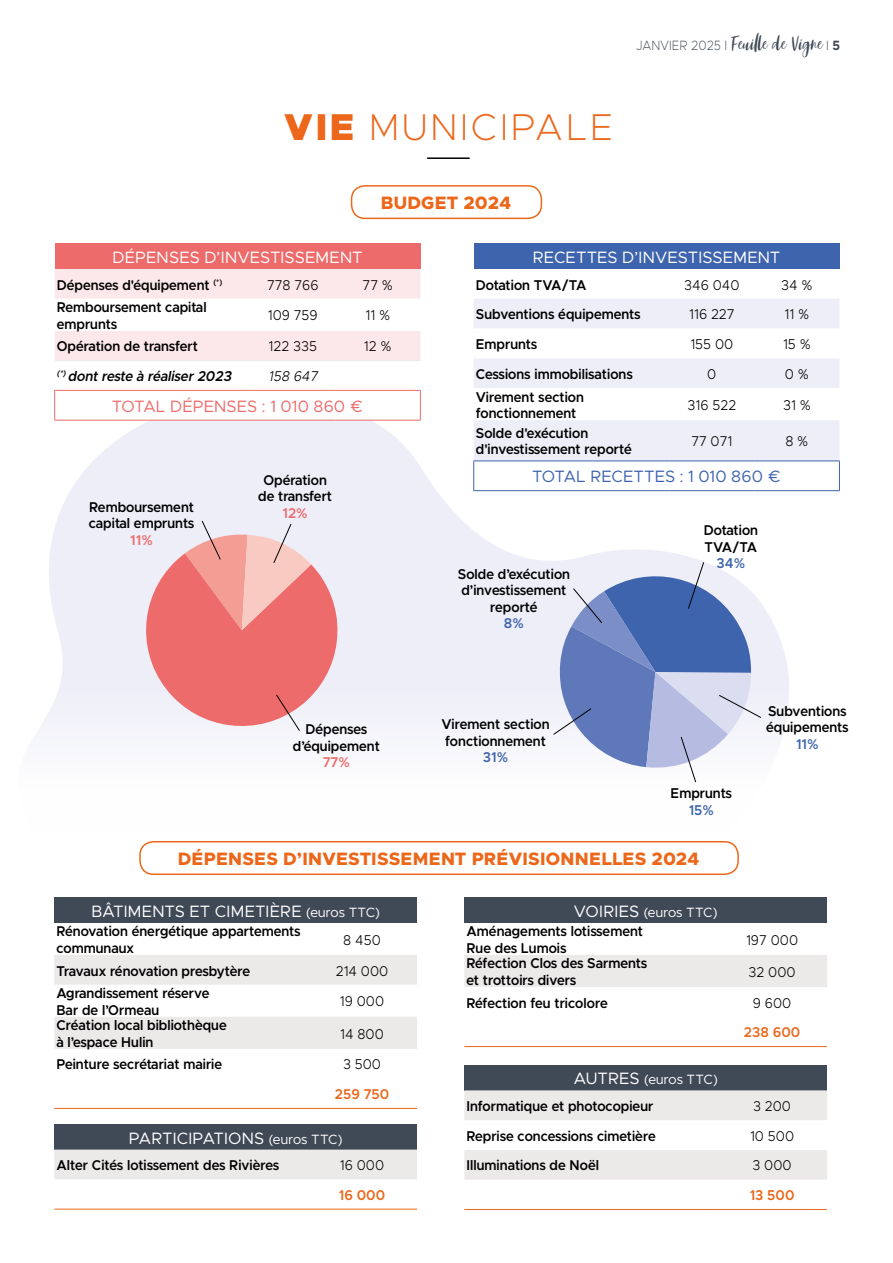
<style>
.page{position:relative;width:893px;height:1263px;background:#fff}
.page>*{position:absolute;margin:0;border:0;box-sizing:border-box;transform-origin:0 0}
.t1{font:200 37.5px "Metropolis";letter-spacing:.05em;color:#ec671a}
.t2{font:21px "Adelio Darmanto";color:#404956;scale:.9 1}
.t3{font:800 18px "Metropolis";letter-spacing:.01em;color:#ec671a}
.t4{font:16.5px "Metropolis";letter-spacing:.005em;color:#fff}
.t5{font:16.5px "Metropolis";letter-spacing:.005em;color:#ed6b6a}
.t6{font:16.5px "Metropolis";color:#3e64ad}
.t7{font:600 14.25px/16.5px "Metropolis";letter-spacing:.005em;color:#000;scale:.94 1}
.t8{font:300 14.25px "Metropolis";letter-spacing:.005em;color:#000;scale:.94 1}
.t9{font:italic 600 14.25px "Metropolis";color:#000;scale:.94 1}
.t10{font:600 14.25px "Metropolis";letter-spacing:.005em;color:#ec671a;scale:.94 1}
.t11{font:600 14.25px "Metropolis";letter-spacing:.005em;color:#3e64ad;scale:.94 1}
.t12{font:600 14.25px "Metropolis";color:#ed6b6a;scale:.94 1}
.t13{font:italic 300 14.25px "Metropolis";color:#000;scale:.94 1}
.t14{font:13.5px "Metropolis";letter-spacing:.01em;color:#fff}
.s1{font-weight:900}
.s2{font-family:"Metropolis";font-weight:200;font-size:13.5px}
.s3{font-family:"Metropolis";font-weight:700;font-size:13.5px}
.s4{font-size:13.5px}
.s5{font-size:16.5px}
</style>
<div class="page">
<svg style="left:37px;top:421px;width:754px;height:312px;fill:#edeef8"></svg>
<div style="left:139px;top:841px;width:600px;height:34px;border:2px solid #ec671a;border-radius:14px"></div>
<div style="left:351px;top:185px;width:191px;height:34px;border:2px solid #ec671a;border-radius:14px"></div>
<hr style="left:427px;top:157px;width:43px;height:2px;background:#000">
<div style="left:55px;top:244px;width:365px;height:25px;background:#ed6b6a"></div>
<svg style="left:54px;top:269px;width:367px;height:151px"></svg>
<hr style="left:54px;top:420px;width:196px;height:1px;background:#ed6b6a">
<hr style="left:250px;top:420px;width:85px;height:1px;background:#ed6b6a">
<hr style="left:335px;top:420px;width:86px;height:1px;background:#ed6b6a">
<div style="left:54px;top:898px;width:363px;height:25px;background:#404956"></div>
<svg style="left:54px;top:955px;width:363px;height:94px"></svg>
<hr style="left:54px;top:1108px;width:253px;height:1px;background:#ec671a">
<hr style="left:307px;top:1108px;width:110px;height:1px;background:#ec671a">
<div style="left:464px;top:898px;width:363px;height:25px;background:#404956"></div>
<div style="left:464px;top:955px;width:363px;height:32px;background:#ece9e9"></div>
<hr style="left:464px;top:1046px;width:253px;height:1px;background:#ec671a">
<hr style="left:717px;top:1046px;width:110px;height:1px;background:#ec671a">
<div style="left:54px;top:1124px;width:363px;height:25px;background:#404956"></div>
<div style="left:54px;top:1149px;width:363px;height:30px;background:#ece9e9"></div>
<hr style="left:54px;top:1209px;width:253px;height:1px;background:#ec671a">
<hr style="left:307px;top:1209px;width:110px;height:1px;background:#ec671a">
<div style="left:464px;top:1065px;width:363px;height:25px;background:#404956"></div>
<svg style="left:464px;top:1090px;width:363px;height:90px"></svg>
<hr style="left:464px;top:1209px;width:253px;height:1px;background:#ec671a">
<hr style="left:717px;top:1209px;width:110px;height:1px;background:#ec671a">
<div style="left:474px;top:244px;width:365px;height:25px;background:#3e64ad"></div>
<div style="left:474px;top:299px;width:365px;height:161px;background:#edeef8"></div>
<svg style="left:474px;top:328px;width:365px;height:92px"></svg>
<hr style="left:473px;top:460px;width:196px;height:1px;background:#3e64ad">
<svg style="left:473px;top:461px;width:1px;height:29px"></svg>
<hr style="left:669px;top:460px;width:85px;height:1px;background:#3e64ad">
<hr style="left:754px;top:460px;width:86px;height:1px;background:#3e64ad">
<svg style="left:839px;top:461px;width:1px;height:29px"></svg>
<hr style="left:473px;top:490px;width:196px;height:1px;background:#3e64ad">
<hr style="left:669px;top:490px;width:85px;height:1px;background:#3e64ad">
<hr style="left:754px;top:490px;width:86px;height:1px;background:#3e64ad">
<svg style="left:553px;top:561px;width:209px;height:222px"></svg>
<svg style="left:136px;top:520px;width:212px;height:213px;background:#eea5a7"></svg>
<h1 class="t1" style="left:283px;top:104px;width:331px"><span class="s1">VIE</span> MUNICIPALE</h1>
<p class="t3" style="left:381px;top:192px;width:132px">BUDGET 2024</p>
<h2 class="t2" style="left:636px;top:32px;width:229px"><span class="s2">JANVIER 2025 I</span> Feuille de Vigne <span class="s2">I</span> <span class="s3">5</span></h2>
<p class="t4" style="left:112px;top:247px;width:252px">DÉPENSES D’INVESTISSEMENT</p>
<p class="t7" style="left:57px;top:276px;width:178px">Dépenses d'équipement <sup>(*)</sup></p>
<p class="t8" style="left:267px;top:276px;width:56px">778 766</p>
<p class="t8" style="left:363px;top:276px;width:34px">77 %</p>
<p class="t7" style="left:57px;top:299px;width:161px">Remboursement capital emprunts</p>
<p class="t8" style="left:268px;top:307px;width:55px">109 759</p>
<p class="t8" style="left:365px;top:307px;width:28px">11 %</p>
<p class="t7" style="left:57px;top:338px;width:152px">Opération de transfert</p>
<p class="t8" style="left:269px;top:338px;width:53px">122 335</p>
<p class="t8" style="left:364px;top:338px;width:31px">12 %</p>
<p class="t9" style="left:57px;top:367px;width:190px"><sup>(*)</sup>dontreste à réaliser2023</p>
<p class="t13" style="left:268px;top:367px;width:57px">158 647</p>
<p class="t5" style="left:112px;top:396px;width:253px">TOTAL DÉPENSES : 1 010 860 €</p>
<p class="t7" style="left:89px;top:499px;width:114px">Remboursement capital emprunts</p>
<p class="t12" style="left:130px;top:531px;width:26px">11%</p>
<p class="t7" style="left:258px;top:471px;width:80px;text-align:center">Opération de transfert</p>
<p class="t12" style="left:282px;top:504px;width:28px">12%</p>
<p class="t7" style="left:293px;top:721px;width:94px;text-align:center">Dépenses d’équipement</p>
<p class="t12" style="left:323px;top:753px;width:31px">77%</p>
<p class="t4" style="left:533px;top:247px;width:249px">RECETTES D’INVESTISSEMENT</p>
<p class="t7" style="left:476px;top:276px;width:119px">Dotation TVA/TA</p>
<p class="t8" style="left:684px;top:276px;width:60px">346 040</p>
<p class="t8" style="left:781px;top:276px;width:35px">34 %</p>
<p class="t7" style="left:476px;top:306px;width:177px">Subventions équipements</p>
<p class="t8" style="left:689px;top:306px;width:50px">116 227</p>
<p class="t8" style="left:784px;top:306px;width:28px">11 %</p>
<p class="t7" style="left:476px;top:336px;width:67px">Emprunts</p>
<p class="t8" style="left:690px;top:335px;width:47px">155 00</p>
<p class="t8" style="left:783px;top:335px;width:31px">15 %</p>
<p class="t7" style="left:476px;top:366px;width:168px">Cessions immobilisations</p>
<p class="t8" style="left:707px;top:365px;width:11px">0</p>
<p class="t8" style="left:785px;top:365px;width:27px">0 %</p>
<p class="t7" style="left:476px;top:388px;width:116px">Virement section fonctionnement</p>
<p class="t8" style="left:688px;top:396px;width:53px">316 522</p>
<p class="t8" style="left:783px;top:396px;width:31px">31 %</p>
<p class="t7" style="left:476px;top:425px;width:167px">Solde d'exécution d'investissement reporté</p>
<p class="t8" style="left:691px;top:432px;width:45px">77 071</p>
<p class="t8" style="left:785px;top:432px;width:26px">8 %</p>
<p class="t6" style="left:532px;top:466px;width:250px">TOTAL RECETTES : 1 010 860 €</p>
<p class="t7" style="left:458px;top:566px;width:121px;text-align:center">Solde d’exécution d’investissement reporté</p>
<p class="t11" style="left:504px;top:614px;width:23px">8%</p>
<p class="t7" style="left:441px;top:716px;width:116px">Virement section fonctionnement</p>
<p class="t11" style="left:483px;top:748px;width:29px">31%</p>
<p class="t7" style="left:704px;top:522px;width:59px">Dotation<br>TVA/TA</p>
<p class="t11" style="left:717px;top:554px;width:32px">34%</p>
<p class="t7" style="left:671px;top:785px;width:67px">Emprunts</p>
<p class="t11" style="left:689px;top:801px;width:29px">15%</p>
<p class="t7" style="left:766px;top:703px;width:89px">Subventions équipements</p>
<p class="t11" style="left:796px;top:735px;width:26px">11%</p>
<p class="t3" style="left:178px;top:847px;width:523px">DÉPENSES D’INVESTISSEMENT PRÉVISIONNELLES 2024</p>
<p class="t4" style="left:91px;top:901px;width:290px">BÂTIMENTS ET CIMETIÈRE <span class="s4">(euros TTC)</span></p>
<p class="t7" style="left:56px;top:923px;width:261px">Rénovation énergétique appartements communaux</p>
<p class="t8" style="left:343px;top:931px;width:41px">8 450</p>
<p class="t7" style="left:56px;top:962px;width:208px">Travaux rénovation presbytère</p>
<p class="t8" style="left:336px;top:962px;width:57px">214 000</p>
<p class="t7" style="left:56px;top:985px;width:164px">Agrandissement réserve<br>Bar de l’Ormeau</p>
<p class="t8" style="left:340px;top:993px;width:49px">19 000</p>
<p class="t7" style="left:56px;top:1017px;width:183px">Création local bibliothèque à l’espace Hulin</p>
<p class="t8" style="left:340px;top:1025px;width:48px">14 800</p>
<p class="t7" style="left:56px;top:1056px;width:178px">Peinture secrétariat mairie</p>
<p class="t8" style="left:343px;top:1056px;width:42px">3 500</p>
<p class="t10" style="left:335px;top:1085px;width:59px">259 750</p>
<p class="t4" style="left:129px;top:1128px;width:215px">PARTICIPATIONS <span class="s4">(euros TTC)</span></p>
<p class="t7" style="left:56px;top:1157px;width:239px">Alter Cités lotissement des Rivières</p>
<p class="t8" style="left:340px;top:1156px;width:49px">16 000</p>
<p class="t10" style="left:339px;top:1186px;width:51px">16 000</p>
<p class="t14" style="left:574px;top:904px;width:145px"><span class="s5">VOIRIES</span> (euros TTC)</p>
<p class="t7" style="left:466px;top:923px;width:189px">Aménagements lotissement<br>Rue des Lumois</p>
<p class="t8" style="left:746px;top:931px;width:57px">197 000</p>
<p class="t7" style="left:466px;top:955px;width:194px">Réfection Clos des Sarments et trottoirs divers</p>
<p class="t8" style="left:748px;top:963px;width:52px">32 000</p>
<p class="t7" style="left:466px;top:994px;width:152px">Réfection feu tricolore</p>
<p class="t8" style="left:753px;top:994px;width:42px">9 600</p>
<p class="t10" style="left:744px;top:1023px;width:61px">238 600</p>
<p class="t14" style="left:574px;top:1071px;width:146px"><span class="s5">AUTRES</span> (euros TTC)</p>
<p class="t7" style="left:466px;top:1098px;width:200px">Informatique et photocopieur</p>
<p class="t8" style="left:753px;top:1097px;width:42px">3 200</p>
<p class="t7" style="left:466px;top:1127px;width:203px">Reprise concessions cimetière</p>
<p class="t8" style="left:750px;top:1127px;width:48px">10 500</p>
<p class="t7" style="left:466px;top:1157px;width:143px">Illuminations de Noël</p>
<p class="t8" style="left:752px;top:1157px;width:43px">3 000</p>
<p class="t10" style="left:750px;top:1186px;width:49px">13 500</p>
</div>
